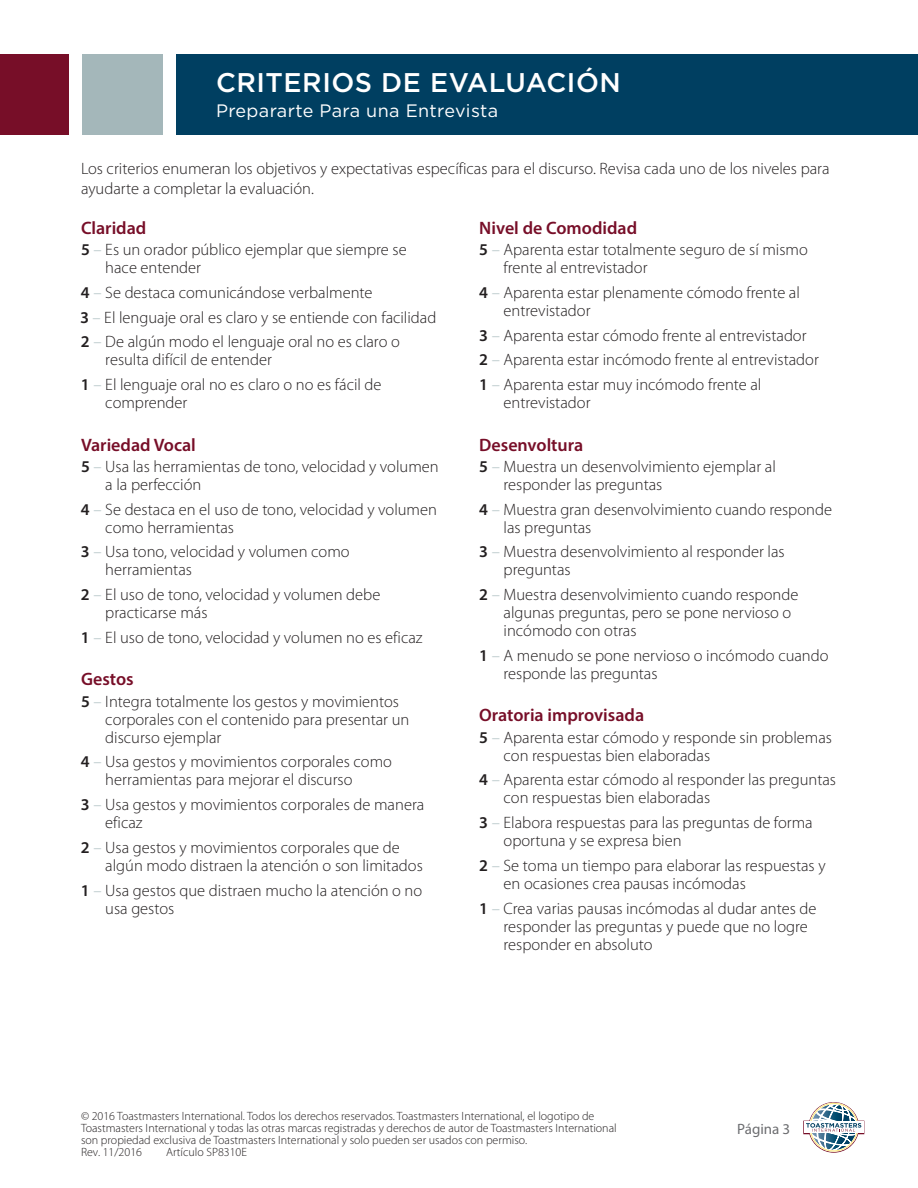
<style>
.page{position:relative;width:918px;height:1188px;background:#fff}
.page>*{position:absolute;margin:0;border:0;box-sizing:border-box;transform-origin:0 0}
.t1{font:500 27px "Gotham";letter-spacing:.02em;color:#fff}
.t2{font:600 18px "Myriad Pro";color:#770e28}
.t3{font:18px "Gotham";letter-spacing:.02em;color:#fff}
.t4{font:300 16.5px/18px "Myriad Pro";color:#231f20}
.t5{font:15px "Myriad Pro";color:#6c6d70}
.t6{font:300 12px/12px "Myriad Pro";color:#231f20}
.s1{font-weight:600}
.s2{color:#a4b7ba}
</style>
<div class="page">
<svg style="left:803px;top:1102px;width:61px;height:51px"></svg>
<div style="left:176px;top:54px;width:742px;height:81px;background:#003f61"></div>
<div style="left:82px;top:54px;width:81px;height:81px;background:#a4b7ba"></div>
<div style="left:0;top:54px;width:68px;height:81px;background:#770e28"></div>
<h1 class="t1" style="left:216px;top:65px;width:406px">CRITERIOS DE EVALUACIÓN</h1>
<p class="t3" style="left:216px;top:99px;width:284px">Prepararte Para una Entrevista</p>
<p class="t4" style="left:81px;top:159px;width:750px;line-height:19.5px">Los criterios enumeran los objetivos y expectativas específicas para el discurso. Revisa cada uno de los niveles para ayudarte a completar la evaluación.</p>
<p class="t2" style="left:81px;top:217px;width:67px">Claridad</p>
<p class="t4" style="left:105px;top:241px;width:303px;text-indent:-24px"><span class="s1">5</span> <span class="s2">–</span> Es un orador público ejemplar que siempre se hace entender</p>
<p class="t4" style="left:81px;top:280px;width:357px;line-height:24.8px"><span class="s1">4</span> <span class="s2">–</span> Se destaca comunicándose verbalmente<br><span class="s1">3</span> <span class="s2">–</span> El lenguaje oral es claro y se entiende con facilidad<br><span class="s1">2</span> <span class="s2">–</span> De algún modo el lenguaje oral no es claro o</p>
<p class="t4" style="left:81px;top:348px;width:302px;line-height:24.8px;text-indent:24px">resulta difícil de entender<br><span class="s1">1</span> <span class="s2">–</span> El lenguaje oral no es claro o no es fácil de</p>
<p class="t4" style="left:105px;top:394px;width:84px">comprender</p>
<p class="t2" style="left:81px;top:433px;width:116px">Variedad Vocal</p>
<p class="t4" style="left:105px;top:458px;width:335px;text-indent:-24px"><span class="s1">5</span> <span class="s2">–</span> Usa las herramientas de tono, velocidad y volumen a la perfección</p>
<p class="t4" style="left:105px;top:500px;width:333px;text-indent:-24px"><span class="s1">4</span> <span class="s2">–</span> Se destaca en el uso de tono, velocidad y volumen como herramientas</p>
<p class="t4" style="left:105px;top:543px;width:246px;text-indent:-24px"><span class="s1">3</span> <span class="s2">–</span> Usa tono, velocidad y volumen como herramientas</p>
<p class="t4" style="left:105px;top:586px;width:277px;text-indent:-24px"><span class="s1">2</span> <span class="s2">–</span> El uso de tono, velocidad y volumen debe practicarse más</p>
<p class="t4" style="left:81px;top:629px;width:343px"><span class="s1">1</span> <span class="s2">–</span> El uso de tono, velocidad y volumen no es eficaz</p>
<p class="t2" style="left:81px;top:668px;width:54px">Gestos</p>
<p class="t4" style="left:105px;top:692px;width:306px;text-indent:-24px"><span class="s1">5</span> <span class="s2">–</span> Integra totalmente los gestos y movimientos corporales con el contenido para presentar un discurso ejemplar</p>
<p class="t4" style="left:105px;top:753px;width:288px;text-indent:-24px"><span class="s1">4</span> <span class="s2">–</span> Usa gestos y movimientos corporales como herramientas para mejorar el discurso</p>
<p class="t4" style="left:105px;top:796px;width:321px;text-indent:-24px"><span class="s1">3</span> <span class="s2">–</span> Usa gestos y movimientos corporales de manera eficaz</p>
<p class="t4" style="left:105px;top:839px;width:319px;text-indent:-24px"><span class="s1">2</span> <span class="s2">–</span> Usa gestos y movimientos corporales que de algún modo distraen la atención o son limitados</p>
<p class="t4" style="left:105px;top:881px;width:318px;text-indent:-24px"><span class="s1">1</span> <span class="s2">–</span> Usa gestos que distraen mucho la atención o no usa gestos</p>
<p class="t2" style="left:479px;top:217px;width:159px">Nivel de Comodidad</p>
<p class="t4" style="left:504px;top:241px;width:306px;text-indent:-24px"><span class="s1">5</span> <span class="s2">–</span> Aparenta estar totalmente seguro de sí mismo frente al entrevistador</p>
<p class="t4" style="left:504px;top:284px;width:298px;text-indent:-24px"><span class="s1">4</span> <span class="s2">–</span> Aparenta estar plenamente cómodo frente al entrevistador</p>
<p class="t4" style="left:479px;top:323px;width:341px;line-height:24.8px"><span class="s1">3</span> <span class="s2">–</span> Aparenta estar cómodo frente al entrevistador<br><span class="s1">2</span> <span class="s2">–</span> Aparenta estar incómodo frente al entrevistador<br><span class="s1">1</span> <span class="s2">–</span> Aparenta estar muy incómodo frente al</p>
<p class="t4" style="left:504px;top:394px;width:88px">entrevistador</p>
<p class="t2" style="left:479px;top:433px;width:106px">Desenvoltura</p>
<p class="t4" style="left:504px;top:458px;width:274px;text-indent:-24px"><span class="s1">5</span> <span class="s2">–</span> Muestra un desenvolvimiento ejemplar al responder las preguntas</p>
<p class="t4" style="left:504px;top:500px;width:330px;text-indent:-24px"><span class="s1">4</span> <span class="s2">–</span> Muestra gran desenvolvimiento cuando responde las preguntas</p>
<p class="t4" style="left:504px;top:543px;width:283px;text-indent:-24px"><span class="s1">3</span> <span class="s2">–</span> Muestra desenvolvimiento al responder las preguntas</p>
<p class="t4" style="left:504px;top:586px;width:296px;text-indent:-24px"><span class="s1">2</span> <span class="s2">–</span> Muestra desenvolvimiento cuando responde algunas preguntas, pero se pone nervioso o incómodo con otras</p>
<p class="t4" style="left:504px;top:647px;width:327px;text-indent:-24px"><span class="s1">1</span> <span class="s2">–</span> A menudo se pone nervioso o incómodo cuando responde las preguntas</p>
<p class="t2" style="left:479px;top:704px;width:166px">Oratoria improvisada</p>
<p class="t4" style="left:504px;top:728px;width:330px;text-indent:-24px"><span class="s1">5</span> <span class="s2">–</span> Aparenta estar cómodo y responde sin problemas con respuestas bien elaboradas</p>
<p class="t4" style="left:504px;top:771px;width:334px;text-indent:-24px"><span class="s1">4</span> <span class="s2">–</span> Aparenta estar cómodo al responder las preguntas con respuestas bien elaboradas</p>
<p class="t4" style="left:504px;top:814px;width:311px;text-indent:-24px"><span class="s1">3</span> <span class="s2">–</span> Elabora respuestas para las preguntas de forma oportuna y se expresa bien</p>
<p class="t4" style="left:504px;top:857px;width:324px;text-indent:-24px"><span class="s1">2</span> <span class="s2">–</span> Se toma un tiempo para elaborar las respuestas y en ocasiones crea pausas incómodas</p>
<p class="t4" style="left:504px;top:899px;width:314px;text-indent:-24px"><span class="s1">1</span> <span class="s2">–</span> Crea varias pausas incómodas al dudar antes de responder las preguntas y puede que no logre responder en absoluto</p>
<p class="t6" style="left:81px;top:1110px;width:537px">© 2016 Toastmasters International. Todos los derechos reservados. Toastmasters International, el logotipo de Toastmasters International y todas las otras marcas registradas y derechos de autor de Toastmasters International son propiedad exclusiva de Toastmasters International y solo pueden ser usados con permiso.<br>Rev. 11/2016</p>
<p class="t6" style="left:166px;top:1146px;width:82px">Artículo SP8310E</p>
<p class="t5" style="left:737px;top:1120px;width:55px">Página 3</p>
</div>
